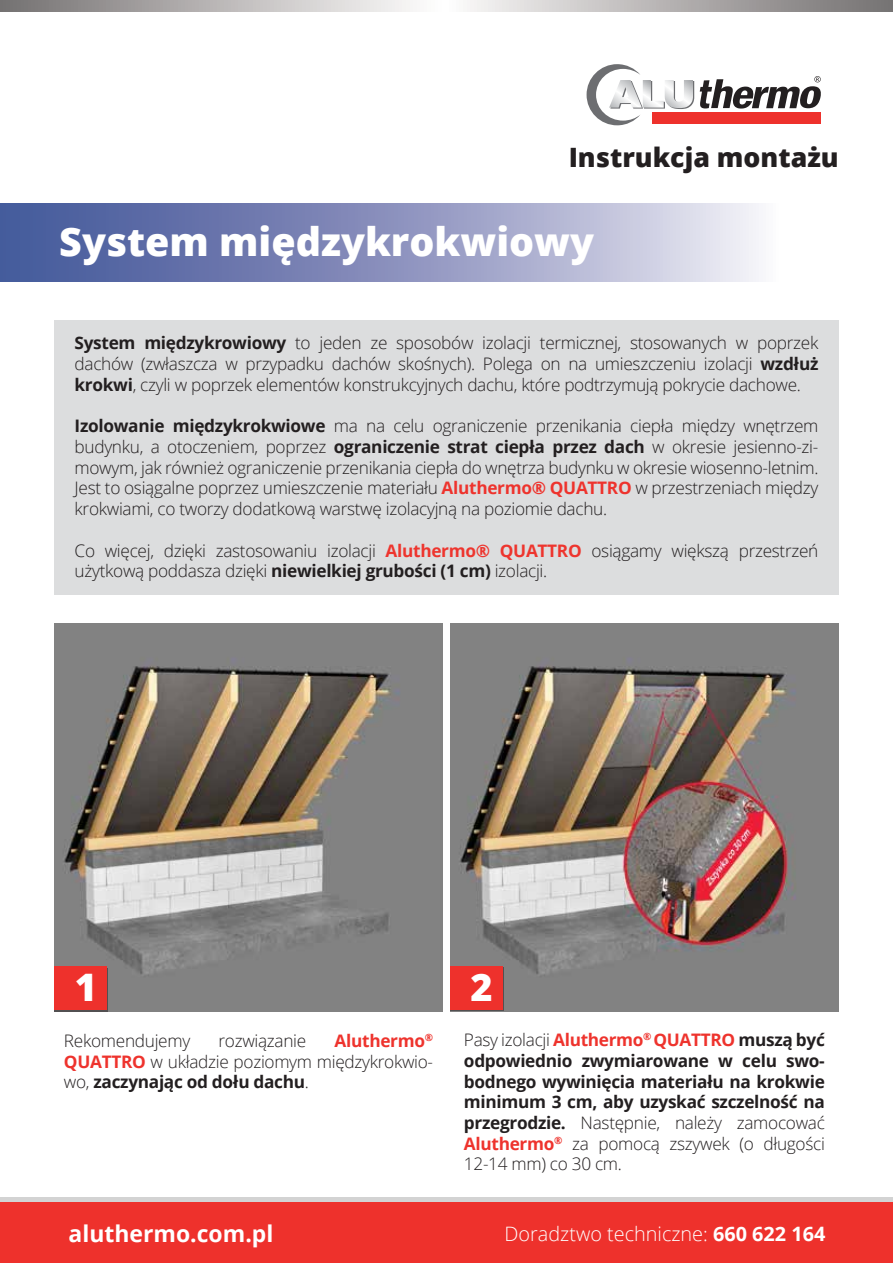
<style>
.page{position:relative;width:893px;height:1263px;background:#fff}
.page>*{position:absolute;margin:0;border:0;box-sizing:border-box;transform-origin:0 0}
.t1{font:800 39.45px "Open Sans";color:#fff}
.t2{font:800 37.95px "Open Sans";color:#fff}
.t3{font:800 26.7px "Open Sans";color:#231f20}
.t4{font:700 22.95px "Open Sans";color:#fff}
.t5{font:300 19.8px "Open Sans";color:#fff}
.t6{font:300 17.25px/20.7px "Open Sans";letter-spacing:-.02em;color:#231f20;text-align:justify}
.t7{font:700 17.25px/20.7px "Open Sans";letter-spacing:-.02em;color:#231f20;text-align:justify}
.s1{font-weight:700}
.s2{font-weight:700;color:#ee332d}
.s3{font-weight:700;color:#ee352e}
.s4{font-weight:300}
.s5{color:#ee332d}
</style>
<div class="page">
<div style="left:54px;top:320px;width:784px;height:274px;background:#dcddde"></div>
<div style="left:652px;top:113px;width:169px;height:11px;background:#ee312c"></div>
<svg style="left:587px;top:64px;width:107px;height:61px"></svg>
<svg style="left:700px;top:76px;width:121px;height:33px"></svg>
<svg style="left:0;top:0;width:893px;height:11px;background:#b8b6b6"></svg>
<svg style="left:0;top:203px;width:759px;height:79px;background:#8f97c0"></svg>
<img style="left:54px;top:623px;width:389px;height:388px">
<img style="left:450px;top:623px;width:388px;height:388px">
<div style="left:0;top:1197px;width:893px;height:13px;background:#d3d3d3"></div>
<div style="left:0;top:1202px;width:893px;height:61px;background:#ee312c"></div>
<div style="left:54px;top:968px;width:54px;height:43px;background:#525051"></div>
<div style="left:54px;top:966px;width:53px;height:44px;background:#ee312c"></div>
<div style="left:450px;top:967px;width:54px;height:44px;background:#ee312c"></div>
<div style="left:450px;top:966px;width:53px;height:43px;background:#ee312c"></div>
<h3 class="t3" style="left:569px;top:137px;width:272px">Instrukcja montażu</h3>
<h1 class="t1" style="left:59px;top:211px;width:536px">System międzykrokwiowy</h1>
<p class="t6" style="left:75px;top:332px;width:745px"><span class="s1">System międzykrowiowy</span> to jeden ze sposobów izolacji termicznej, stosowanych w poprzek dachów (zwłaszcza w przypadku dachów skośnych). Polega on na umieszczeniu izolacji <span class="s1">wzdłuż krokwi</span>, czyli w poprzek elementów konstrukcyjnych dachu, które podtrzymują pokrycie dachowe.</p>
<p class="t6" style="left:75px;top:415px;width:745px"><span class="s1">Izolowanie międzykrokwiowe</span> ma na celu ograniczenie przenikania ciepła między wnętrzem budynku, a otoczeniem, poprzez <span class="s1">ograniczenie strat ciepła przez dach</span> w okresie jesienno-zi&shy;mowym, jak również ograniczenie przenikania ciepła do wnętrza budynku w okresie wiosenno-letnim.<br>Jest to osiągalne poprzez umieszczenie materiału <span class="s2">Aluthermo® QUATTRO</span> w przestrzeniach między krokwiami, co tworzy dodatkową warstwę izolacyjną na poziomie dachu.</p>
<p class="t6" style="left:75px;top:539px;width:745px">Co więcej, dzięki zastosowaniu izolacji <span class="s3">Aluthermo® QUATTRO</span> osiągamy większą przestrzeń użytkową poddasza dzięki <span class="s1">niewielkiej grubości (1 cm)</span> izolacji.</p>
<h2 class="t2" style="left:75px;top:958px;width:24px">1</h2>
<h2 class="t2" style="left:471px;top:958px;width:24px">2</h2>
<p class="t6" style="left:64px;top:1030px;width:128px">Rekomendujemy</p>
<p class="t6" style="left:219px;top:1030px;width:89px">rozwiązanie</p>
<p class="t6" style="left:64px;top:1030px;width:371px;text-indent:271px"><span class="s2">Aluthermo</span><sup>® </sup><span class="s2">QUATTRO</span> w układzie poziomym międzykrokwio&shy;wo, <span class="s1">zaczynając od dołu dachu</span>.</p>
<p class="t7" style="left:464px;top:1029px;width:362px"><span class="s4">Pasy izolacji</span> <span class="s5">Aluthermo</span><sup>®</sup> <span class="s5">QUATTRO</span> muszą być odpowiednio zwymiarowane w celu swo&shy;bodnego wywinięcia materiału na krokwie minimum 3 cm, aby uzyskać szczelność na przegrodzie. <span class="s4">Następnie, należy zamocować </span><span class="s5">Aluthermo</span><sup>®</sup> <span class="s4">za pomocą zszywek (o długości 12-14 mm) co 30 cm.</span></p>
<h3 class="t4" style="left:69px;top:1217px;width:206px">aluthermo.com.pl</h3>
<p class="t5" style="left:504px;top:1220px;width:322px">Doradztwo techniczne: <span class="s1">660 622 164</span></p>
</div>
